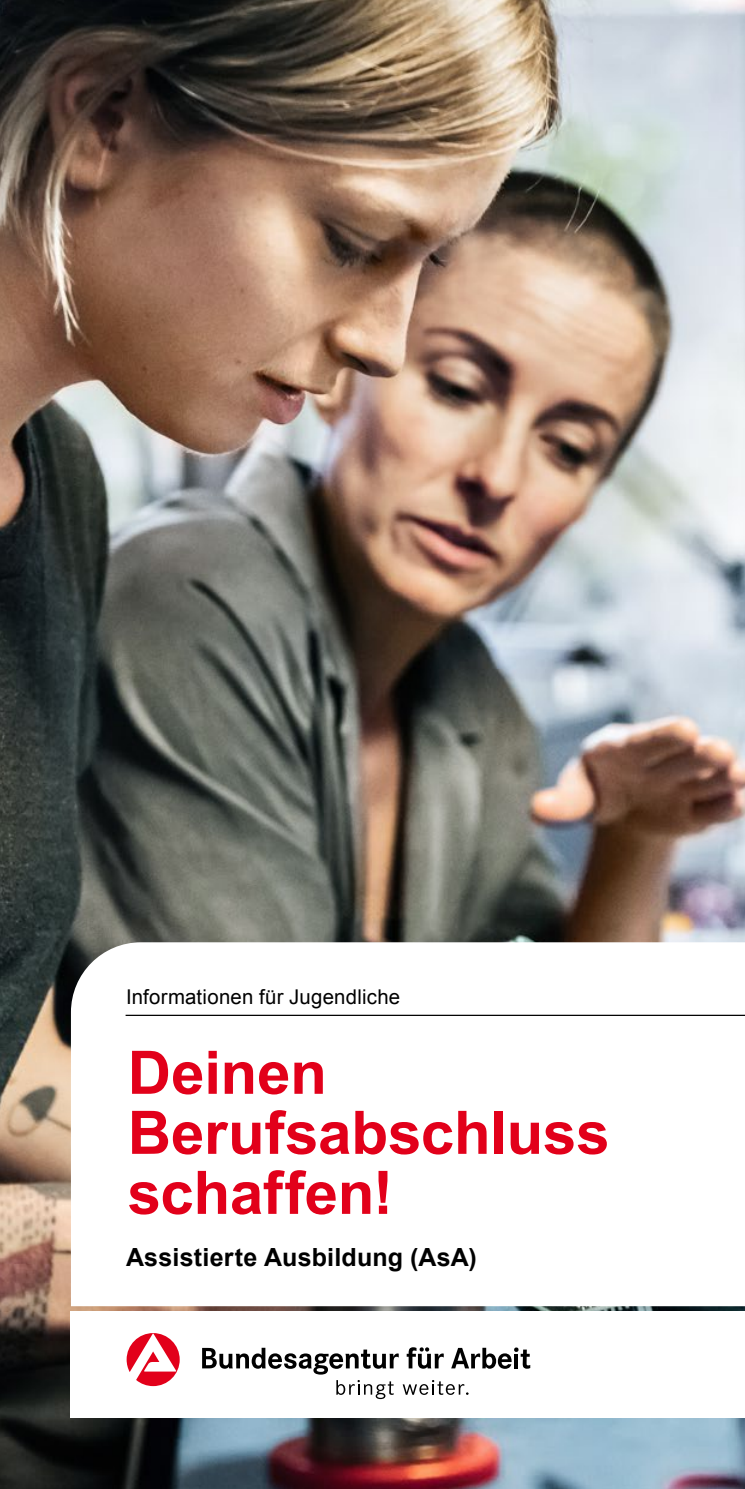
<style>
.page{position:relative;width:745px;height:1489px;background:#fff}
.page>*{position:absolute;margin:0;border:0;box-sizing:border-box;transform-origin:0 0}
.t1{font:700 60px/60px "Arial";letter-spacing:-.005em;color:#e2001a}
.t2{font:700 25px "Arial";letter-spacing:.01em;color:#000}
.t3{font:20.25px "Arial";letter-spacing:.01em;color:#000}
</style>
<div class="page">
<img style="left:0;top:0;width:744px;height:1488px">
<svg style="left:71px;top:942px;width:673px;height:364px"></svg>
<div style="left:71px;top:1311px;width:673px;height:106px;background:#fff"></div>
<svg style="left:126px;top:1333px;width:53px;height:52px"></svg>
<svg style="left:202px;top:1347px;width:328px;height:51px"></svg>
<hr style="left:125px;top:1014px;width:619px;height:1px;background:#000">
<p class="t3" style="left:126px;top:983px;width:275px">Informationen für Jugendliche</p>
<h1 class="t1" style="left:128px;top:1044px;width:483px">Deinen<br>Berufsabschluss schaffen!</h1>
<p class="t2" style="left:126px;top:1240px;width:352px">Assistierte Ausbildung (AsA)</p>
</div>
